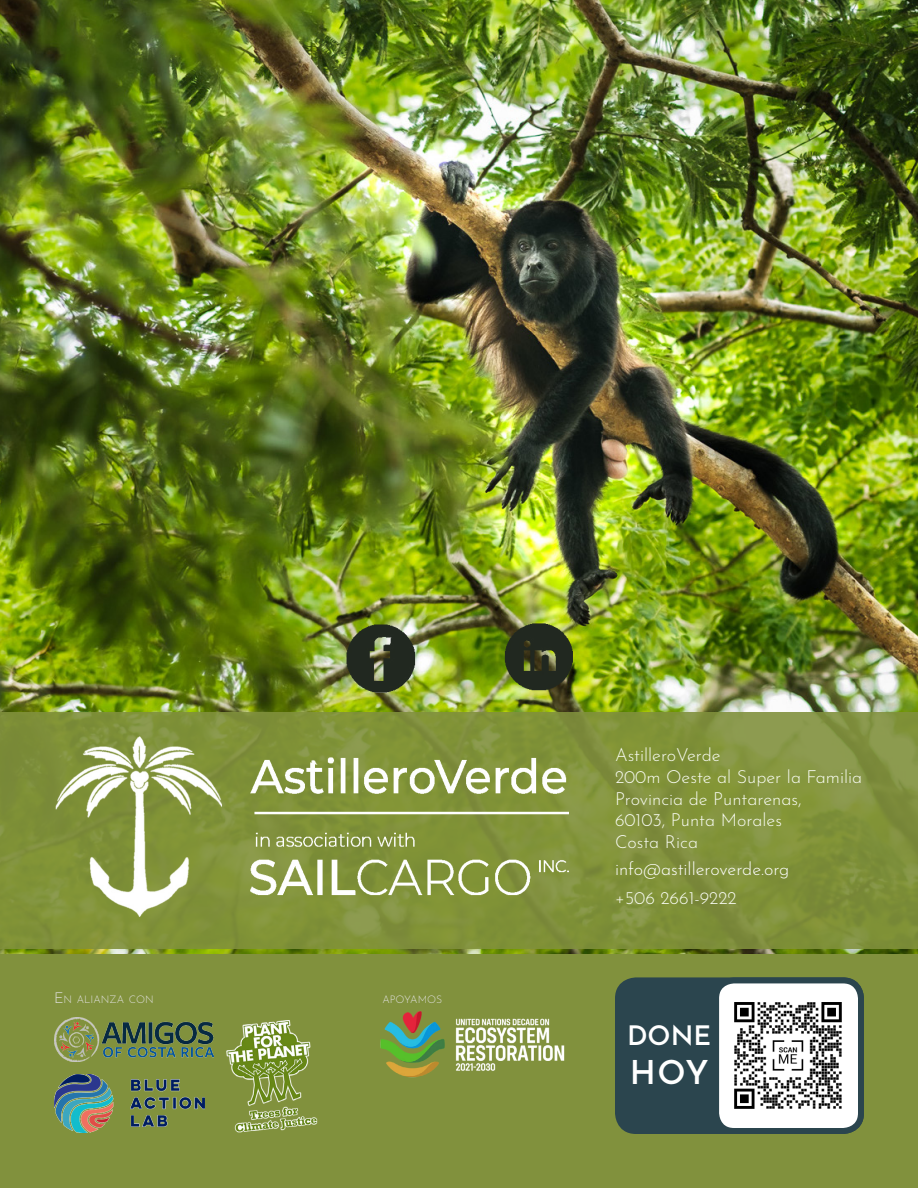
<style>
.page{position:relative;width:918px;height:1188px;background:#fff}
.page>*{position:absolute;margin:0;border:0;box-sizing:border-box;transform-origin:0 0}
.t1{font:600 33px "Josefin Sans";color:#fff}
.t2{font:600 27px "Josefin Sans";color:#fff}
.t3{font:300 18px/21.6px "Josefin Sans";color:#f8fbf2}
.t4{font:300 18px "Josefin Sans";color:#fff}
.t5{font:300 10.5px "Josefin Sans";color:#e0e0dd}
.s1{font-size:15px}
</style>
<div class="page">
<img style="left:0;top:0;width:918px;height:955px">
<div style="left:0;top:712px;width:918px;height:237px;background:#81913d"></div>
<img style="left:52px;top:727px;width:516px;height:202px">
<img style="left:340px;top:616px;width:87px;height:87px">
<img style="left:498px;top:614px;width:86px;height:88px">
<div style="left:0;top:955px;width:918px;height:233px;background:#81913d"></div>
<img style="left:54px;top:1017px;width:160px;height:44px">
<img style="left:55px;top:1075px;width:150px;height:58px">
<img style="left:226px;top:1020px;width:92px;height:113px">
<div style="left:618px;top:980px;width:243px;height:151px;background:#2b454e;border-radius:18px"></div>
<div style="left:615px;top:977px;width:249px;height:157px;border:6px solid #2b454e;border-radius:18px"></div>
<div style="left:716px;top:980px;width:145px;height:151px;background:#fff;border-radius:18px"></div>
<div style="left:713px;top:977px;width:151px;height:157px;border:6px solid #2b454e;border-radius:18px"></div>
<img style="left:734px;top:1002px;width:108px;height:107px">
<img style="left:380px;top:1011px;width:185px;height:67px">
<p class="t5" style="left:54px;top:992px;width:101px"><span class="s1">E</span> N ALIANZA CON</p>
<p class="t5" style="left:382px;top:992px;width:61px">APOYAMOS</p>
<p class="t3" style="left:615px;top:743px;width:249px">AstilleroVerde<br>200m Oeste al Super la Familia<br>Provincia de Puntarenas,<br>60103, Punta Morales<br>Costa Rica</p>
<p class="t4" style="left:615px;top:855px;width:176px">info@astilleroverde.org</p>
<p class="t3" style="left:615px;top:885px;width:123px">+506 2661-9222</p>
<h2 class="t2" style="left:627px;top:1015px;width:86px">DONE</h2>
<h1 class="t1" style="left:630px;top:1048px;width:80px">HOY</h1>
</div>
